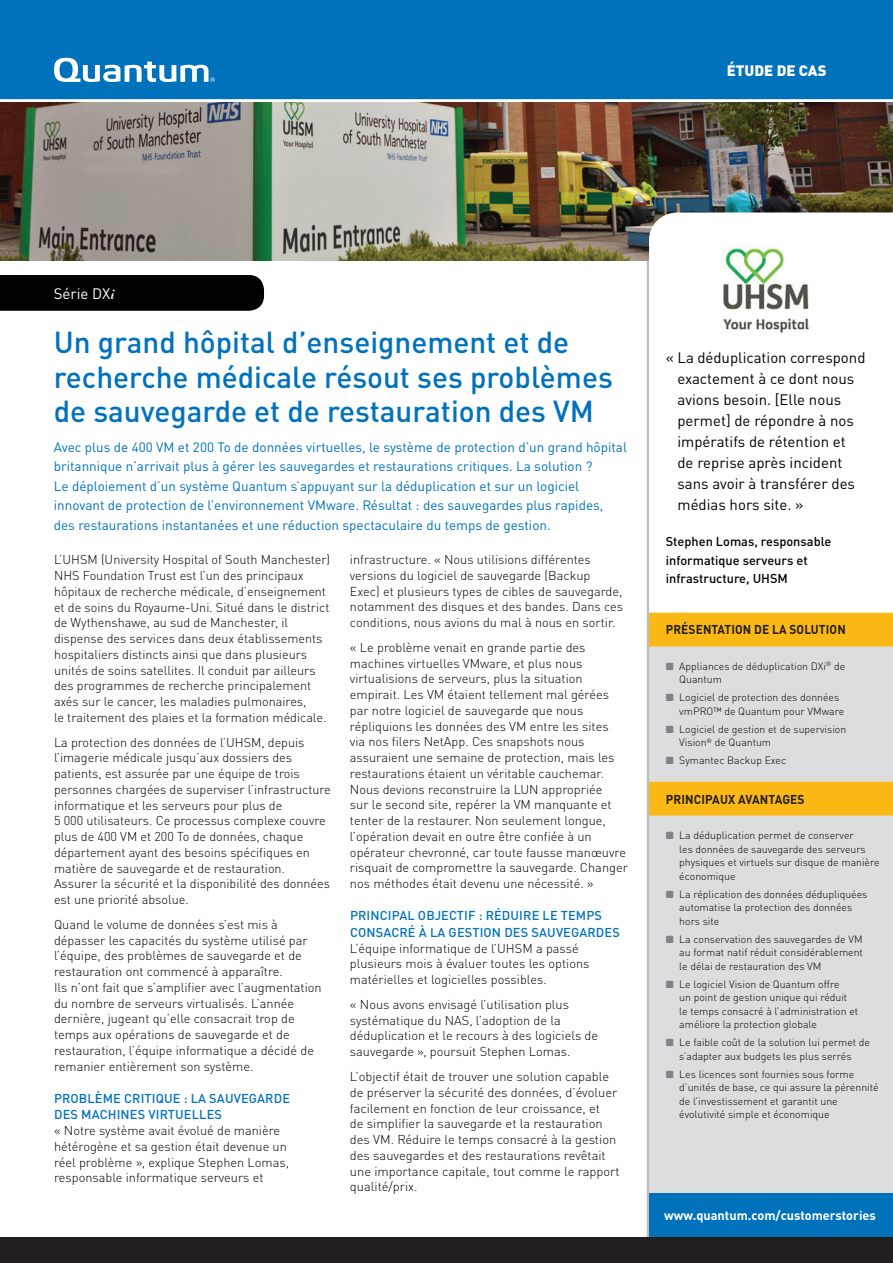
<style>
.page{position:relative;width:893px;height:1263px;background:#fff}
.page>*{position:absolute;margin:0;border:0;box-sizing:border-box;transform-origin:0 0}
.t1{font:500 30px/34.5px "DIN Pro";color:#0072bc}
.t2{font:15px/21px "DIN Pro";color:#000}
.t3{font:900 15px "DIN Pro";color:#fff}
.t4{font:15px "DIN Pro";color:#fff}
.t5{font:13.5px/19.5px "DIN Pro";color:#0072bc}
.t6{font:300 12.75px/15.8px "DIN Pro";color:#000}
.t7{font:500 12.75px/16.5px "DIN Pro";letter-spacing:.01em;color:#0072bc}
.t8{font:500 12.75px/18.3px "DIN Pro";color:#000}
.t9{font:700 12.75px "DIN Pro";color:#fff}
.t10{font:700 12.75px "DIN Pro";letter-spacing:.01em;color:#231f20;scale:.93 1}
.t11{font:700 12.75px "DIN Pro";letter-spacing:.01em;color:#231f20;scale:.94 1}
.t12{font:300 10.5px/13.5px "DIN Pro";color:#000}
.s1{font-family:"Coronet LT Std";font-weight:700;font-size:24.75px}
.s2{font-family:"Notice Std";font-weight:400;font-size:9px;color:#808285}
</style>
<div class="page">
<div style="left:648px;top:614px;width:245px;height:590px;background:#dcdddf"></div>
<svg style="left:649px;top:613px;width:244px;height:202px"></svg>
<div style="left:648px;top:1194px;width:245px;height:69px;background:#0072bc"></div>
<div style="left:0;top:0;width:893px;height:113px;background:#0072bc"></div>
<svg style="left:54px;top:58px;width:161px;height:24px"></svg>
<svg style="left:0;top:99px;width:893px;height:4px;background:#d2d2d2"></svg>
<hr style="left:647px;top:208px;width:2px;height:1046px;background:#bcbdc0">
<div style="left:0;top:1237px;width:893px;height:26px;background:#231f20"></div>
<img style="left:0;top:103px;width:893px;height:157px">
<svg style="left:649px;top:212px;width:244px;height:48px"></svg>
<div style="left:0;top:275px;width:264px;height:36px;background:#000"></div>
<img style="left:712px;top:242px;width:105px;height:91px">
<p class="t3" style="left:727px;top:58px;width:101px">ÉTUDE DE CAS</p>
<p class="t4" style="left:54px;top:281px;width:63px">Série DX<span class="s1">i</span></p>
<h1 class="t1" style="left:54px;top:322px;width:561px">Un grand hôpital d’enseignement et de recherche médicale résout ses problèmes de sauvegarde et de restauration des VM</h1>
<p class="t5" style="left:54px;top:436px;width:575px">Avec plus de 400 VM et 200 To de données virtuelles, le système de protection d’un grand hôpital britannique n’arrivait plus à gérer les sauvegardes et restaurations critiques. La solution ?<br>Le déploiement d’un système Quantum s’appuyant sur la déduplication et sur un logiciel innovant de protection de l’environnement VMware. Résultat : des sauvegardes plus rapides, des restaurations instantanées et une réduction spectaculaire du temps de gestion.</p>
<p class="t6" style="left:54px;top:551px;width:278px">L’UHSM (University Hospital of South Manchester)<br>NHS Foundation Trust est l’un des principaux hôpitaux de recherche médicale, d’enseignement et de soins du Royaume-Uni. Situé dans le district de Wythenshawe, au sud de Manchester, il dispense des services dans deux établissements hospitaliers distincts ainsi que dans plusieurs unités de soins satellites. Il conduit par ailleurs des programmes de recherche principalement axés sur le cancer, les maladies pulmonaires,<br>le traitement des plaies et la formation médicale.</p>
<p class="t6" style="left:54px;top:733px;width:278px">La protection des données de l’UHSM, depuis l’imagerie médicale jusqu’aux dossiers des patients, est assurée par une équipe de trois personnes chargées de superviser l’infrastructure informatique et les serveurs pour plus de<br>5 000 utilisateurs. Ce processus complexe couvre plus de 400 VM et 200 To de données, chaque département ayant des besoins spécifiques en matière de sauvegarde et de restauration.<br>Assurer la sécurité et la disponibilité des données est une priorité absolue.</p>
<p class="t6" style="left:54px;top:915px;width:269px">Quand le volume de données s’est mis à dépasser les capacités du système utilisé par l’équipe, des problèmes de sauvegarde et de restauration ont commencé à apparaître.<br>Ils n’ont fait que s’amplifier avec l’augmentation du nombre de serveurs virtualisés. L’année dernière, jugeant qu’elle consacrait trop de temps aux opérations de sauvegarde et de restauration, l’équipe informatique a décidé de remanier entièrement son système.</p>
<p class="t7" style="left:54px;top:1088px;width:237px">PROBLÈME CRITIQUE : LA SAUVEGARDE<br>DES MACHINES VIRTUELLES</p>
<p class="t6" style="left:54px;top:1121px;width:236px">« Notre système avait évolué de manière hétérogène et sa gestion était devenue un réel problème », explique Stephen Lomas, responsable informatique serveurs et</p>
<p class="t6" style="left:350px;top:551px;width:275px">infrastructure. « Nous utilisions différentes versions du logiciel de sauvegarde (Backup Exec) et plusieurs types de cibles de sauvegarde, notamment des disques et des bandes. Dans ces conditions, nous avions du mal à nous en sortir.</p>
<p class="t6" style="left:350px;top:638px;width:279px">« Le problème venait en grande partie des machines virtuelles VMware, et plus nous virtualisions de serveurs, plus la situation empirait. Les VM étaient tellement mal gérées par notre logiciel de sauvegarde que nous répliquions les données des VM entre les sites<br>via nos filers NetApp. Ces snapshots nous assuraient une semaine de protection, mais les restaurations étaient un véritable cauchemar.<br>Nous devions reconstruire la LUN appropriée<br>sur le second site, repérer la VM manquante et tenter de la restaurer. Non seulement longue, l’opération devait en outre être confiée à un opérateur chevronné, car toute fausse manœuvre risquait de compromettre la sauvegarde. Changer nos méthodes était devenu une nécessité. »</p>
<p class="t7" style="left:350px;top:906px;width:271px">PRINCIPAL OBJECTIF : RÉDUIRE LE TEMPS<br>CONSACRÉ À LA GESTION DES SAUVEGARDES</p>
<p class="t6" style="left:350px;top:939px;width:241px">L’équipe informatique de l’UHSM a passé plusieurs mois à évaluer toutes les options matérielles et logicielles possibles.</p>
<p class="t6" style="left:350px;top:995px;width:250px">« Nous avons envisagé l’utilisation plus systématique du NAS, l’adoption de la déduplication et le recours à des logiciels de sauvegarde », poursuit Stephen Lomas.</p>
<p class="t6" style="left:350px;top:1067px;width:271px">L’objectif était de trouver une solution capable de préserver la sécurité des données, d’évoluer facilement en fonction de leur croissance, et<br>de simplifier la sauvegarde et la restauration des VM. Réduire le temps consacré à la gestion des sauvegardes et des restaurations revêtait une importance capitale, tout comme le rapport qualité/prix.</p>
<p class="t2" style="left:677px;top:346px;width:190px;text-indent:-12px">« La déduplication correspond exactement à ce dont nous avions besoin. [Elle nous permet] de répondre à nos impératifs de rétention et de reprise après incident sans avoir à transférer des médias hors site. »</p>
<p class="t8" style="left:666px;top:531px;width:167px">Stephen Lomas, responsable informatique serveurs et infrastructure, UHSM</p>
<p class="t10" style="left:666px;top:619px;width:195px">PRÉSENTATION DE LA SOLUTION</p>
<p class="t12" style="left:679px;top:658px;width:167px;text-indent:-13px"><span class="s2">~</span> Appliances de déduplication DXi<sup>®</sup> de<br>Quantum</p>
<p class="t12" style="left:679px;top:690px;width:166px;text-indent:-14px"><span class="s2">~</span> Logiciel de protection des données vmPRO™ de Quantum pour VMware</p>
<p class="t12" style="left:679px;top:721px;width:169px;text-indent:-14px"><span class="s2">~</span> Logiciel de gestion et de supervision<br>Vision<sup>®</sup> de Quantum</p>
<p class="t12" style="left:666px;top:753px;width:122px"><span class="s2">~</span> Symantec Backup Exec</p>
<p class="t11" style="left:666px;top:788px;width:149px">PRINCIPAUX AVANTAGES</p>
<p class="t12" style="left:679px;top:827px;width:202px;text-indent:-14px"><span class="s2">~</span> La déduplication permet de conserver<br>les données de sauvegarde des serveurs physiques et virtuels sur disque de manière économique</p>
<p class="t12" style="left:679px;top:886px;width:190px;text-indent:-14px"><span class="s2">~</span> La réplication des données dédupliquées automatise la protection des données hors site</p>
<p class="t12" style="left:679px;top:931px;width:185px;text-align:justify;text-indent:-14px"><span class="s2">~</span> La conservation des sauvegardes de VM au format natif réduit considérablement le délai de restauration des VM</p>
<p class="t12" style="left:679px;top:976px;width:180px;text-indent:-14px"><span class="s2">~</span> Le logiciel Vision de Quantum offre<br>un point de gestion unique qui réduit le temps consacré à l’administration et améliore la protection globale</p>
<p class="t12" style="left:666px;top:1034px;width:206px;text-align:center"><span class="s2">~</span> Le faible coût de la solution lui permet de s’adapter aux budgets les plus serrés</p>
<p class="t12" style="left:679px;top:1066px;width:201px;text-indent:-14px"><span class="s2">~</span> Les licences sont fournies sous forme d’unités de base, ce qui assure la pérennité de l’investissement et garantit une évolutivité simple et économique</p>
<p class="t9" style="left:664px;top:1205px;width:213px">www.quantum.com/customerstories</p>
</div>
